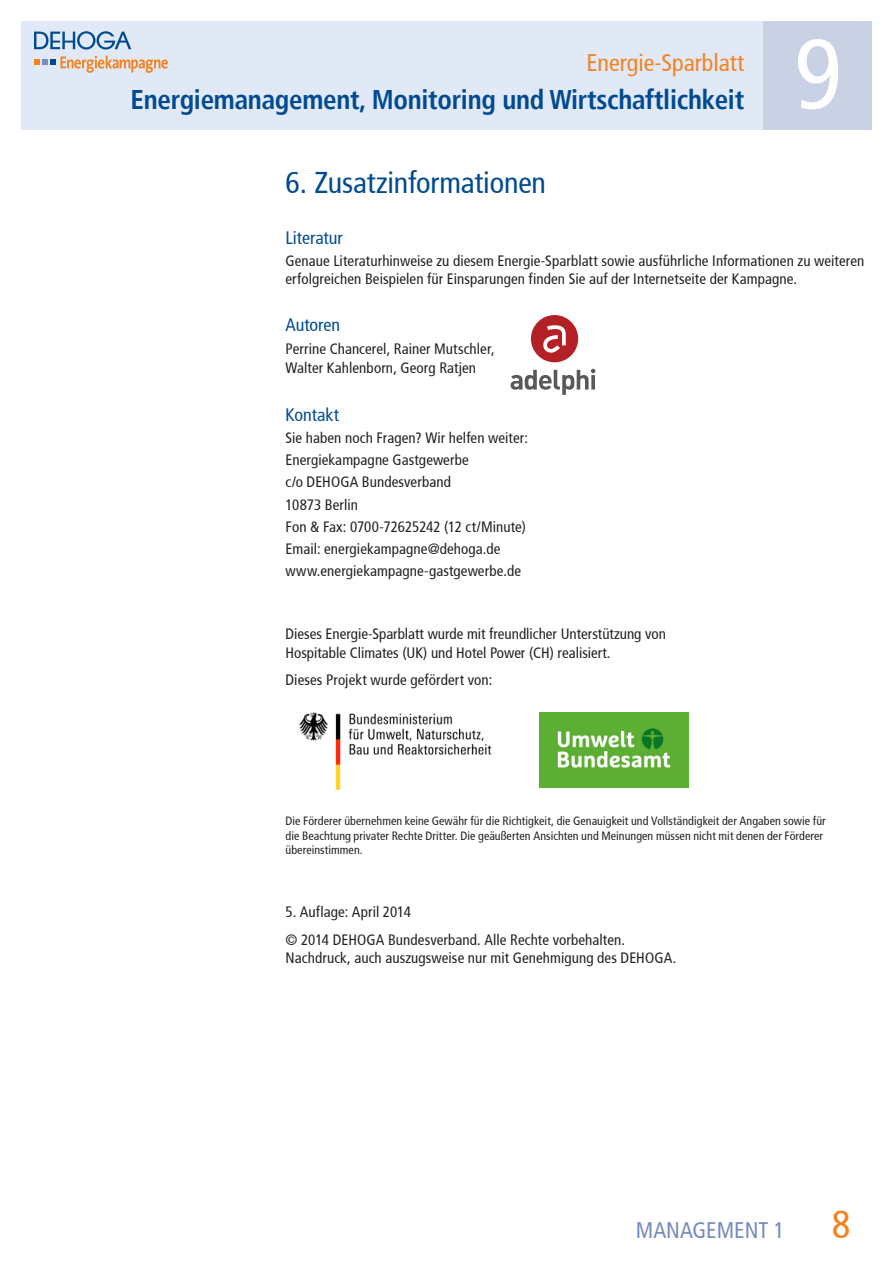
<style>
.page{position:relative;width:893px;height:1263px;background:#fff}
.page>*{position:absolute;margin:0;border:0;box-sizing:border-box;transform-origin:0 0}
.t1{font:condensed 99px "Frutiger";color:#fff}
.t2{font:condensed 30px "Frutiger";letter-spacing:-.005em;color:#004a91}
.t3{font:700 condensed 27px "Frutiger";letter-spacing:-.01em;color:#004a91}
.t4{font:condensed 24px "Frutiger";color:#f5821f}
.t5{font:condensed 22.5px "Frutiger";color:#788bbd}
.t6{font:condensed 18px "Frutiger";letter-spacing:-.005em;color:#004a91}
.t7{font:condensed 15px/22.2px "Frutiger";letter-spacing:.005em;color:#231f20}
.t8{font:condensed 12px/14.4px "Frutiger";letter-spacing:.005em;color:#231f20}
.s1{font-size:39px;color:#f5821f}
</style>
<div class="page">
<div style="left:21px;top:21px;width:742px;height:109px;background:#e1e9f6"></div>
<svg style="left:34px;top:31px;width:97px;height:19px"></svg>
<svg style="left:34px;top:56px;width:134px;height:17px"></svg>
<div style="left:763px;top:21px;width:109px;height:109px;background:#c9d1e4"></div>
<img style="left:299px;top:712px;width:193px;height:79px">
<img style="left:539px;top:713px;width:150px;height:75px">
<div style="left:531px;top:315px;width:47px;height:47px;background:#b32025;border-radius:50%"></div>
<svg style="left:543px;top:325px;width:23px;height:28px"></svg>
<svg style="left:511px;top:369px;width:84px;height:26px"></svg>
<h3 class="t4" style="left:586px;top:48px;width:159px">Energie-Sparblatt</h3>
<h3 class="t3" style="left:131px;top:83px;width:615px">Energiemanagement, Monitoring und Wirtschaftlichkeit</h3>
<h1 class="t1" style="left:794px;top:17px;width:49px">9</h1>
<h2 class="t2" style="left:286px;top:165px;width:262px">6. Zusatzinformationen</h2>
<p class="t6" style="left:286px;top:227px;width:59px">Literatur</p>
<p class="t7" style="left:286px;top:252px;width:580px;line-height:18px">Genaue Literaturhinweise zu diesem Energie-Sparblatt sowie ausführliche Informationen zu weiteren erfolgreichen Beispielen für Einsparungen finden Sie auf der Internetseite der Kampagne.</p>
<p class="t6" style="left:286px;top:315px;width:56px">Autoren</p>
<p class="t7" style="left:286px;top:339px;width:211px;line-height:19.8px">Perrine Chancerel, Rainer Mutschler,<br>Walter Kahlenborn, Georg Ratjen</p>
<p class="t6" style="left:286px;top:404px;width:55px">Kontakt</p>
<p class="t7" style="left:286px;top:427px;width:244px">Sie haben noch Fragen? Wir helfen weiter:<br>Energiekampagne Gastgewerbe<br>c/o DEHOGA Bundesverband<br>10873 Berlin<br>Fon &amp; Fax: 0700-72625242 (12 ct/Minute)<br>Email: energiekampagne@dehoga.de www.energiekampagne-gastgewerbe.de</p>
<p class="t7" style="left:286px;top:624px;width:382px;line-height:19.5px">Dieses Energie-Sparblatt wurde mit freundlicher Unterstützung von<br>Hospitable Climates (UK) und Hotel Power (CH) realisiert.</p>
<p class="t7" style="left:286px;top:668px;width:208px">Dieses Projekt wurde gefördert von:</p>
<p class="t8" style="left:286px;top:814px;width:542px">Die Förderer übernehmen keine Gewähr für die Richtigkeit, die Genauigkeit und Vollständigkeit der Angaben sowie für die Beachtung privater Rechte Dritter. Die geäußerten Ansichten und Meinungen müssen nicht mit denen der Förderer übereinstimmen.</p>
<p class="t7" style="left:286px;top:901px;width:127px">5. Auflage: April 2014</p>
<p class="t7" style="left:286px;top:931px;width:392px;line-height:18px">© 2014 DEHOGA Bundesverband. Alle Rechte vorbehalten.<br>Nachdruck, auch auszugsweise nur mit Genehmigung des DEHOGA.</p>
<h3 class="t5" style="left:636px;top:1217px;width:216px">MANAGEMENT 1 <span class="s1">8</span></h3>
</div>
